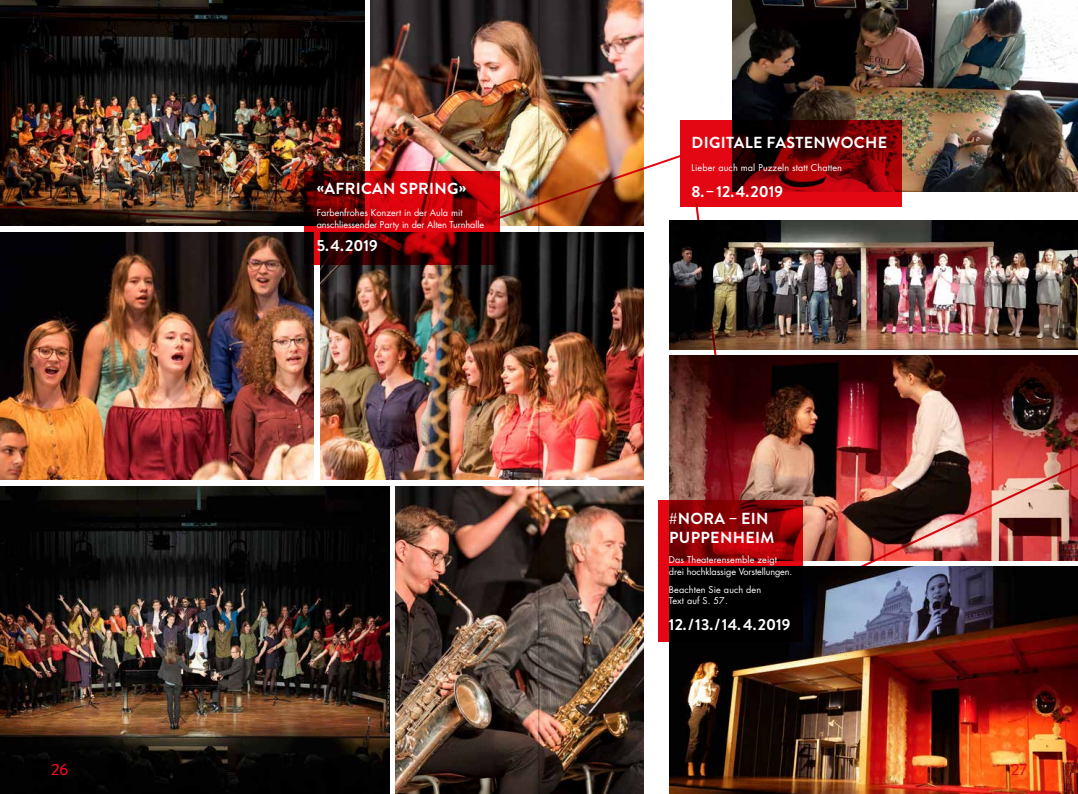
<style>
.page{position:relative;width:1078px;height:794px;background:#fff}
.page>*{position:absolute;margin:0;border:0;box-sizing:border-box;transform-origin:0 0}
.t1{font:700 16px/19px "Brandon Grotesque";letter-spacing:.02em;color:#fff}
.t2{font:700 16px "Brandon Grotesque";color:#fff}
.t3{font:16px "Brandon Grotesque";color:#e30613}
.t4{font:9.1px/11.4px "Futura LT";color:#fff}
</style>
<div class="page">
<img style="left:0;top:0;width:364px;height:204px">
<img style="left:0;top:232px;width:313px;height:247px">
<img style="left:0;top:486px;width:389px;height:308px">
<img style="left:0;top:204px;width:304px;height:22px">
<img style="left:669px;top:356px;width:408px;height:144px">
<img style="left:732px;top:0;width:345px;height:191px">
<svg style="left:680px;top:120px;width:221px;height:86px;background:#90030a"></svg>
<img style="left:370px;top:0;width:273px;height:225px">
<img style="left:320px;top:232px;width:323px;height:247px">
<img style="left:395px;top:486px;width:248px;height:308px">
<img style="left:486px;top:154px;width:196px;height:69px">
<img style="left:797px;top:460px;width:280px;height:106px">
<svg style="left:304px;top:171px;width:196px;height:93px;background:#7d0206"></svg>
<img style="left:669px;top:566px;width:408px;height:228px">
<svg style="left:658px;top:500px;width:144px;height:141px;background:#510104"></svg>
<img style="left:669px;top:220px;width:408px;height:129px">
<img style="left:694px;top:201px;width:42px;height:306px">
<hr style="left:538px;top:0;width:1px;height:794px;background:#a8a8a7">
<h1 class="t1" style="left:691px;top:133px;width:197px">DIGITALE FASTENWOCHE</h1>
<p class="t4" style="left:691px;top:162px;width:152px">Lieber auch mal Puzzeln statt Chatten</p>
<h1 class="t1" style="left:317px;top:179px;width:151px">«AFRICAN SPRING»</h1>
<h1 class="t1" style="left:691px;top:182px;width:93px">8. – 12.4.2019</h1>
<p class="t4" style="left:317px;top:207px;width:169px">Farbenfrohes Konzert in der Aula mit anschliessender Party in der Alten Turnhalle</p>
<h1 class="t1" style="left:317px;top:236px;width:63px">5.4.2019</h1>
<h1 class="t1" style="left:668px;top:509px;width:107px">#NORA – EIN<br>PUPPENHEIM</h1>
<p class="t4" style="left:668px;top:554px;width:125px">Das Theaterensemble zeigt drei hochklassige Vorstellungen.</p>
<p class="t4" style="left:668px;top:584px;width:94px;line-height:11px">Beachten Sie auch den<br>Text auf S. 57.</p>
<h1 class="t2" style="left:668px;top:613px;width:123px">12. /13./ 14. 4.2019</h1>
<h1 class="t3" style="left:51px;top:759px;width:18px">26</h1>
<h1 class="t3" style="left:1010px;top:759px;width:17px">27</h1>
</div>
